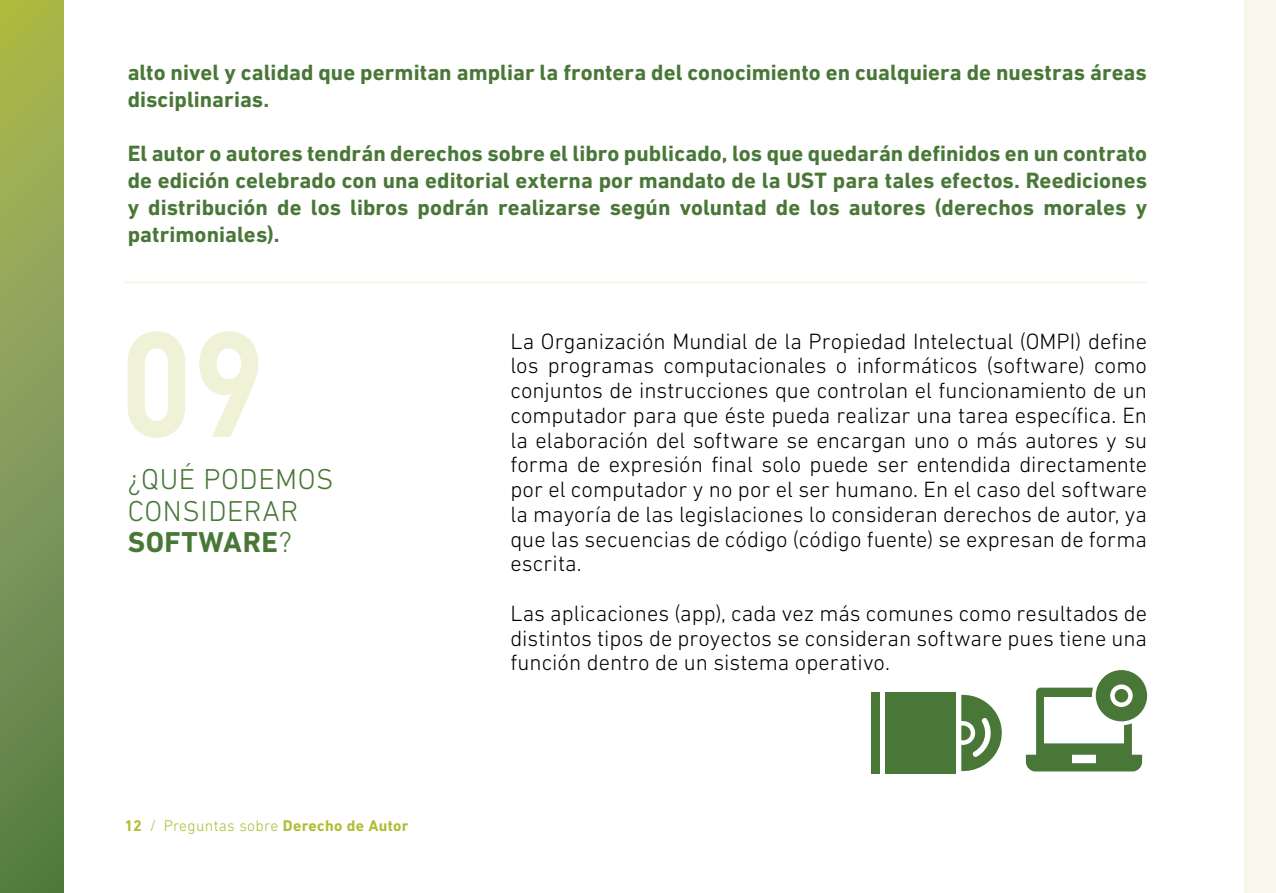
<style>
.page{position:relative;width:1276px;height:893px;background:#fff}
.page>*{position:absolute;margin:0;border:0;box-sizing:border-box;transform-origin:0 0}
.t1{font:300 29.25px/31.5px "DIN Next LT Pro";letter-spacing:.02em;color:#497738}
.t2{font:300 22.5px/24.8px "DIN Next LT Pro";color:#000;text-align:justify}
.t3{font:700 22.5px/27px "DIN Next LT Pro";letter-spacing:.005em;color:#497738}
.t4{font:700 15.75px "DIN Next LT Pro";color:#b0bd36}
.s1{font-weight:700}
.s2{font-weight:300}
</style>
<div class="page">
<svg style="left:0;top:0;width:64px;height:893px"></svg>
<div style="left:1244px;top:0;width:32px;height:893px;background:#f7f8eb"></div>
<hr style="left:124px;top:281px;width:1023px;height:2px;background:#b0bd36">
<svg style="left:128px;top:331px;width:130px;height:107px"></svg>
<div style="left:1095px;top:670px;width:52px;height:51px;background:#497738;border-radius:50%"></div>
<svg style="left:1110px;top:684px;width:22px;height:23px"></svg>
<svg style="left:1026px;top:688px;width:116px;height:83px"></svg>
<div style="left:871px;top:692px;width:8px;height:82px;background:#497738"></div>
<div style="left:885px;top:692px;width:71px;height:82px;background:#497738"></div>
<svg style="left:961px;top:694px;width:41px;height:77px"></svg>
<p class="t3" style="left:128px;top:58px;width:1020px">alto nivel y calidad que permitan ampliar la frontera del conocimiento en cualquiera de nuestras áreas disciplinarias.</p>
<p class="t3" style="left:128px;top:139px;width:1021px">El autor o autores tendrán derechos sobre el libro publicado, los que quedarán definidos en un contrato de edición celebrado con una editorial externa por mandato de la UST</p>
<p class="t3" style="left:128px;top:166px;width:1021px;text-align:justify;text-indent:705px">para tales efectos. Reediciones y distribución de los libros podrán realizarse según voluntad de los autores (derechos morales y patrimoniales).</p>
<h1 class="t1" style="left:128px;top:463px;width:207px">¿qu é podemos considerar <span class="s1">software</span>?</h1>
<p class="t4" style="left:124px;top:816px;width:286px">12 <span class="s2">/ Preguntas sobre</span> Derecho de Autor</p>
<p class="t2" style="left:510px;top:328px;width:638px">La Organización Mundial de la Propiedad I ntelectual (OM PI) define los programas computacionales o informáticos (software) como conjuntos de instrucciones que controlan el funcionamiento de un computador para que éste pueda realizar una tarea específica. En la elaboración del software se encargan uno o más autores y su forma de expresión final solo puede ser entendida directamente por el computador y no por el ser humano. En el caso del software la mayoría de las legislaciones lo consideran derechos de autor, ya que las secuencias de código (código fuente) se expresan de forma escrita.</p>
<p class="t2" style="left:510px;top:601px;width:638px">Las aplicaciones (app), cada vez más comunes como resultados de distintos tipos de proyectos se consideran software pues tiene una función dentro de un sistema operativo.</p>
</div>
